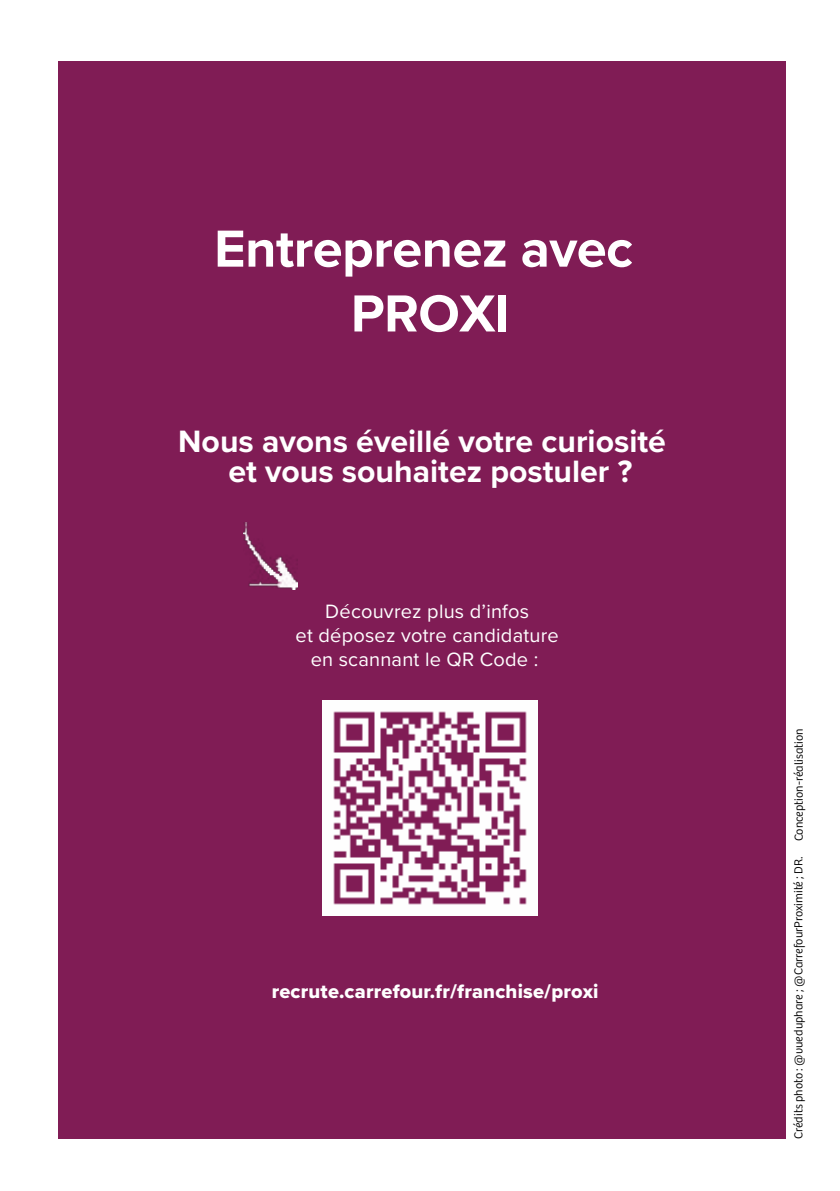
<style>
.page{position:relative;width:840px;height:1191px;background:#fff}
.page>*{position:absolute;margin:0;border:0;box-sizing:border-box;transform-origin:0 0}
.t1{font:700 54px/64.8px "Proxima Nova";letter-spacing:-.01em;color:#fff;text-align:center}
.t2{font:700 32px "Proxima Nova";color:#fff}
.t3{font:20px/24px "Proxima Nova";letter-spacing:.01em;color:#fff;text-align:center}
.t4{font:20px "Proxima Nova Extrabld";letter-spacing:.01em;color:#fff}
.t5{font:300 12px "Bree";color:#000}
</style>
<div class="page">
<div style="left:58px;top:62px;width:727px;height:1077px;background:#801c55"></div>
<img style="left:243px;top:522px;width:55px;height:67px">
<img style="left:322px;top:701px;width:215px;height:214px">
<h1 class="t1" style="left:214px;top:216px;width:420px">Entreprenez avec<br>PROXI</h1>
<h2 class="t2" style="left:178px;top:424px;width:489px">Nous avons éveillé votre curiosité</h2>
<h2 class="t2" style="left:228px;top:454px;width:405px">et vous souhaitez postuler ?</h2>
<h3 class="t3" style="left:295px;top:600px;width:264px">Découvrez plus d’infos<br>et déposez votre candidature en scannant le QR Code :</h3>
<h3 class="t4" style="left:271px;top:982px;width:328px">recrute.carrefour.fr/franchise/proxi</h3>
<p class="t5" style="left:792px;top:1139px;width:412px;rotate:-90deg">Crédits photo : @vueduphare ; @CarrefourProximité ; DR. Conception-réalisation</p>
</div>
